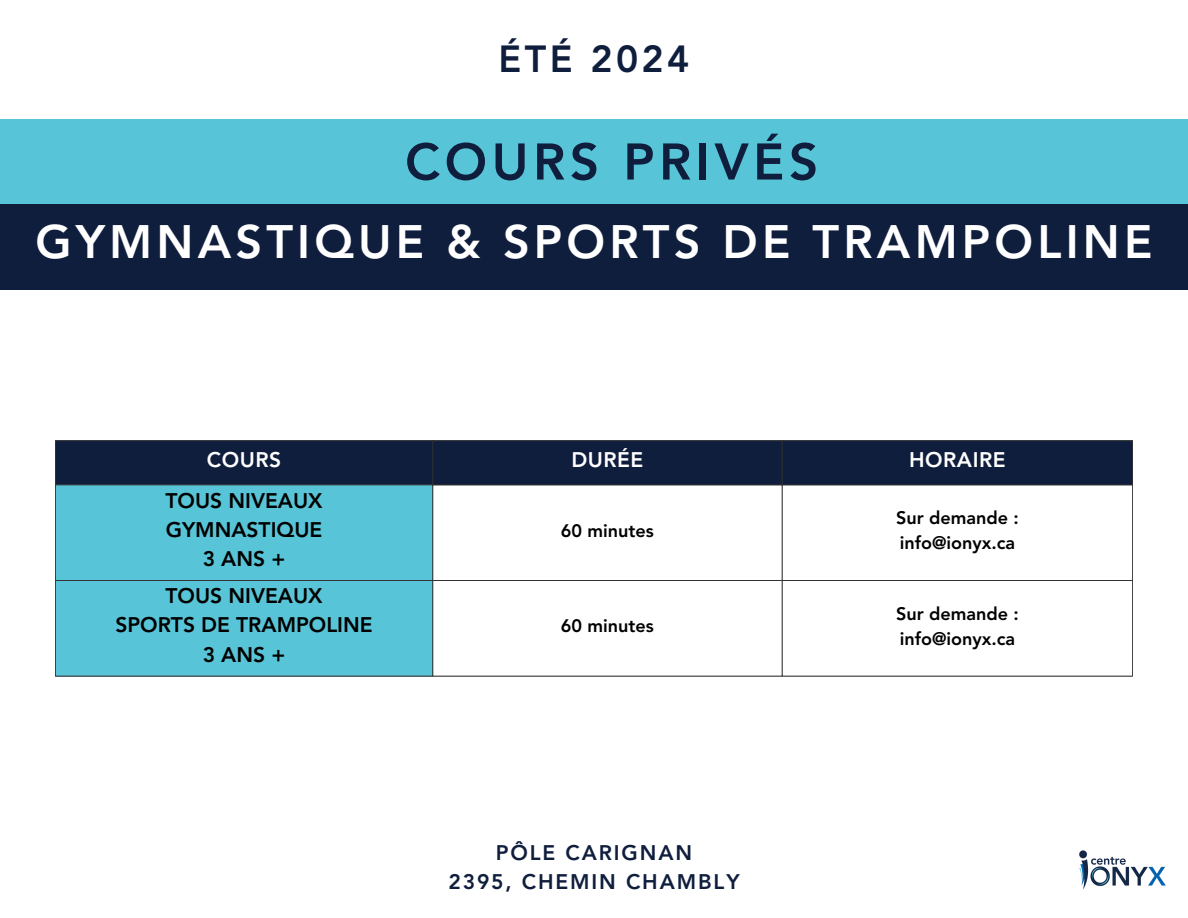
<style>
.page{position:relative;width:1188px;height:918px;background:#fff}
.page>*{position:absolute;margin:0;border:0;box-sizing:border-box;transform-origin:0 0}
.t1{font:800 51px "Avenir LT Std";letter-spacing:.09em;color:#101e3e}
.t2{font:800 46.5px "Avenir LT Std";letter-spacing:.09em;color:#fff}
.t3{font:800 37.5px "Avenir LT Std";letter-spacing:.09em;color:#101e3e}
.t4{font:800 21px "Avenir LT Std";color:#000}
.t5{font:800 21px "Avenir LT Std";letter-spacing:.09em;color:#101e3e}
.t6{font:800 21px "Avenir LT Std";letter-spacing:.025em;color:#fff}
.t7{font:800 18px "Avenir LT Std";color:#000}
</style>
<div class="page">
<div style="left:56px;top:442px;width:1076px;height:43px;background:#101e3e"></div>
<div style="left:56px;top:486px;width:377px;height:190px;background:#57c5d7"></div>
<hr style="left:55px;top:441px;width:1px;height:235px;background:#333">
<hr style="left:433px;top:441px;width:1px;height:235px;background:#333">
<hr style="left:782px;top:441px;width:1px;height:235px;background:#333">
<hr style="left:1132px;top:441px;width:1px;height:235px;background:#333">
<hr style="left:55px;top:441px;width:1078px;height:1px;background:#333">
<hr style="left:55px;top:485px;width:1078px;height:1px;background:#333">
<hr style="left:55px;top:580px;width:1078px;height:1px;background:#333">
<hr style="left:55px;top:676px;width:1078px;height:1px;background:#333">
<div style="left:0;top:119px;width:1188px;height:170px;background:#57c5d7"></div>
<div style="left:0;top:204px;width:1188px;height:86px;background:#101e3e"></div>
<img style="left:1079px;top:850px;width:87px;height:40px">
<p class="t3" style="left:499px;top:43px;width:192px">ÉTÉ 2024</p>
<p class="t1" style="left:405px;top:141px;width:415px">COURS PRIVÉS</p>
<p class="t2" style="left:35px;top:222px;width:1118px">GYMNASTIQUE &amp; SPORTS DE TRAMPOLINE</p>
<h2 class="t6" style="left:207px;top:451px;width:76px">COURS</h2>
<h1 class="t6" style="left:571px;top:451px;width:74px">DURÉE</h1>
<h1 class="t6" style="left:909px;top:451px;width:98px">HORAIRE</h1>
<p class="t4" style="left:166px;top:492px;width:158px">TOUS NIVEAUX</p>
<p class="t4" style="left:166px;top:521px;width:158px">GYMNASTIQUE</p>
<p class="t4" style="left:203px;top:550px;width:84px">3 ANS +</p>
<p class="t7" style="left:896px;top:511px;width:124px">Sur demande :</p>
<p class="t7" style="left:900px;top:536px;width:117px">info@ionyx.ca</p>
<p class="t7" style="left:561px;top:523px;width:94px">60 minutes</p>
<p class="t4" style="left:166px;top:587px;width:158px">TOUS NIVEAUX</p>
<p class="t4" style="left:115px;top:617px;width:259px">SPORTS DE TRAMPOLINE</p>
<p class="t4" style="left:203px;top:646px;width:84px">3 ANS +</p>
<p class="t7" style="left:561px;top:619px;width:94px">60 minutes</p>
<p class="t5" style="left:496px;top:844px;width:198px">PÔLE CARIGNAN</p>
<p class="t5" style="left:448px;top:874px;width:293px">2395, CHEMIN CHAMBLY</p>
<p class="t7" style="left:896px;top:606px;width:124px">Sur demande :</p>
<p class="t7" style="left:900px;top:631px;width:117px">info@ionyx.ca</p>
</div>
